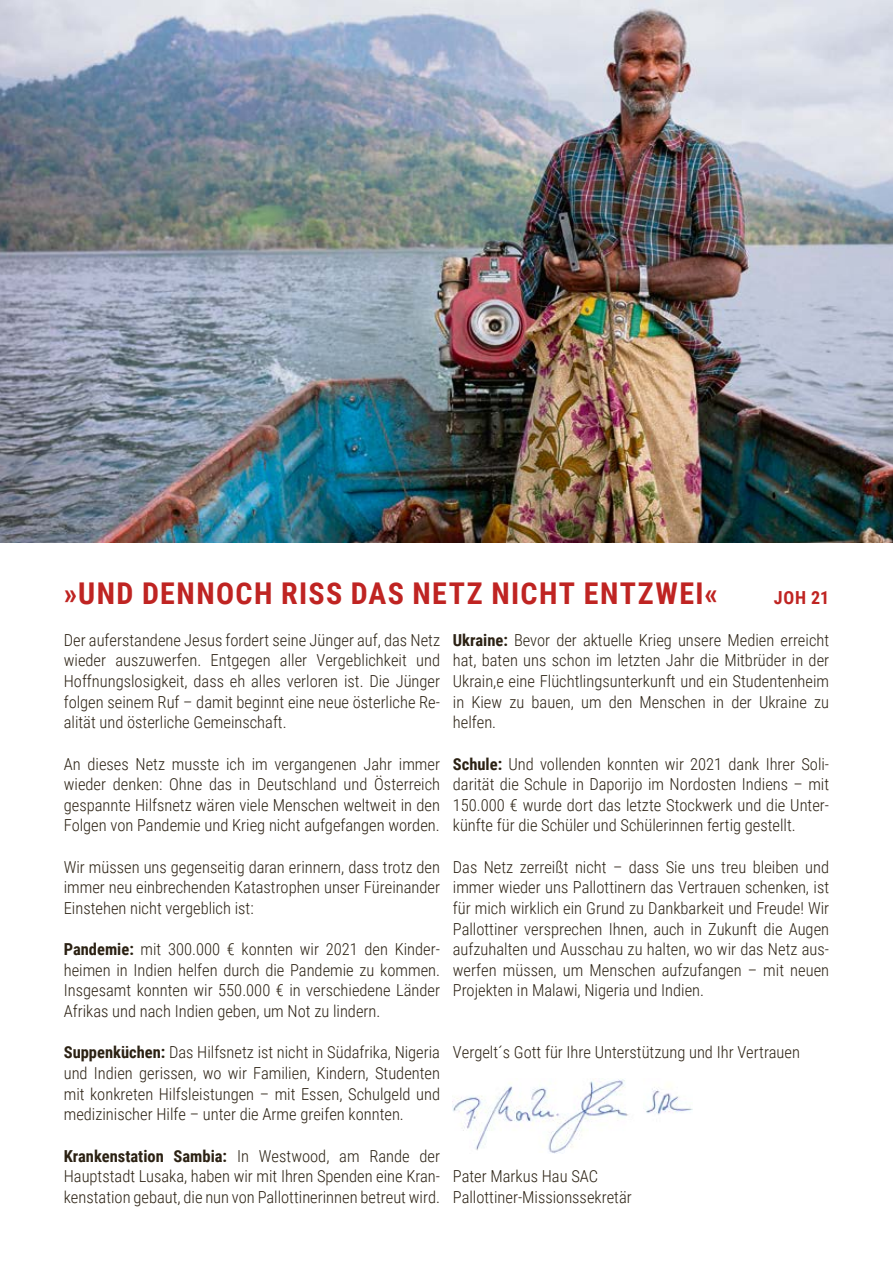
<style>
.page{position:relative;width:893px;height:1263px;background:#fff}
.page>*{position:absolute;margin:0;border:0;box-sizing:border-box;transform-origin:0 0}
.t1{font:700 30px "Roboto Condensed";letter-spacing:.05em;color:#bf2422}
.t2{font:700 18px "Roboto Condensed";color:#bf2422}
.t3{font:300 16.5px/20.7px "Roboto Condensed";color:#2b2113;text-align:justify}
.s1{font-weight:700}
</style>
<div class="page">
<img style="left:0;top:0;width:893px;height:543px">
<img style="left:453px;top:1079px;width:239px;height:74px">
<h1 class="t1" style="left:64px;top:581px;width:655px">»UND DENNOCH RISS DAS NETZ NICHT ENTZWEI«</h1>
<p class="t2" style="left:774px;top:591px;width:57px">JOH 21</p>
<p class="t3" style="left:64px;top:631px;width:378px">Der auferstandene Jesus fordert seine Jünger auf, das Netz wieder auszuwerfen. Entgegen aller Vergeblichkeit und Hoffnungslosigkeit, dass eh alles verloren ist. Die Jünger folgen seinem Ruf – damit beginnt eine neue österliche Re&shy;alität und österliche Gemeinschaft.</p>
<p class="t3" style="left:64px;top:754px;width:378px">An dieses Netz musste ich im vergangenen Jahr immer wieder denken: Ohne das in Deutschland und Österreich gespannte Hilfsnetz wären viele Menschen weltweit in den Folgen von Pandemie und Krieg nicht aufgefangen worden.</p>
<p class="t3" style="left:64px;top:858px;width:378px">Wir müssen uns gegenseitig daran erinnern, dass trotz den immer neu einbrechenden Katastrophen unser Füreinander Einstehen nicht vergeblich ist:</p>
<p class="t3" style="left:64px;top:940px;width:378px"><span class="s1">Pandemie:</span> mit 300.000 € konnten wir 2021 den Kinder&shy;heimen in Indien helfen durch die Pandemie zu kommen.<br>Insgesamt konnten wir 550.000 € in verschiedene Länder Afrikas und nach Indien geben, um Not zu lindern.</p>
<p class="t3" style="left:64px;top:1043px;width:378px"><span class="s1">Suppenküchen:</span> Das Hilfsnetz ist nicht in Südafrika, Nigeria und Indien gerissen, wo wir Familien, Kindern, Studenten mit konkreten Hilfsleistungen – mit Essen, Schulgeld und medizinischer Hilfe – unter die Arme greifen konnten.</p>
<p class="t3" style="left:64px;top:1146px;width:378px"><span class="s1">Krankenstation Sambia:</span> In Westwood, am Rande der Hauptstadt Lusaka, haben wir mit Ihren Spenden eine Kran&shy;kenstation gebaut, die nun von Pallottinerinnen betreut wird.</p>
<p class="t3" style="left:453px;top:631px;width:378px"><span class="s1">Ukraine:</span> Bevor der aktuelle Krieg unsere Medien erreicht hat, baten uns schon im letzten Jahr die Mitbrüder in der Ukrain,e eine Flüchtlingsunterkunft und ein Studentenheim in Kiew zu bauen, um den Menschen in der Ukraine zu helfen.</p>
<p class="t3" style="left:453px;top:754px;width:378px"><span class="s1">Schule:</span> Und vollenden konnten wir 2021 dank Ihrer Soli&shy;darität die Schule in Daporijo im Nordosten Indiens – mit 150.000 € wurde dort das letzte Stockwerk und die Unter&shy;künfte für die Schüler und Schülerinnen fertig gestellt.</p>
<p class="t3" style="left:453px;top:858px;width:378px">Das Netz zerreißt nicht – dass Sie uns treu bleiben und immer wieder uns Pallottinern das Vertrauen schenken, ist für mich wirklich ein Grund zu Dankbarkeit und Freude! Wir Pallottiner versprechen Ihnen, auch in Zukunft die Augen aufzuhalten und Ausschau zu halten, wo wir das Netz aus&shy;werfen müssen, um Menschen aufzufangen – mit neuen Projekten in Malawi, Nigeria und Indien.</p>
<p class="t3" style="left:453px;top:1043px;width:349px">Vergelt´s Gott für Ihre Unterstützung und Ihr Vertrauen</p>
<p class="t3" style="left:453px;top:1167px;width:180px">Pater Markus Hau SAC<br>Pallottiner-Missionssekretär</p>
</div>
